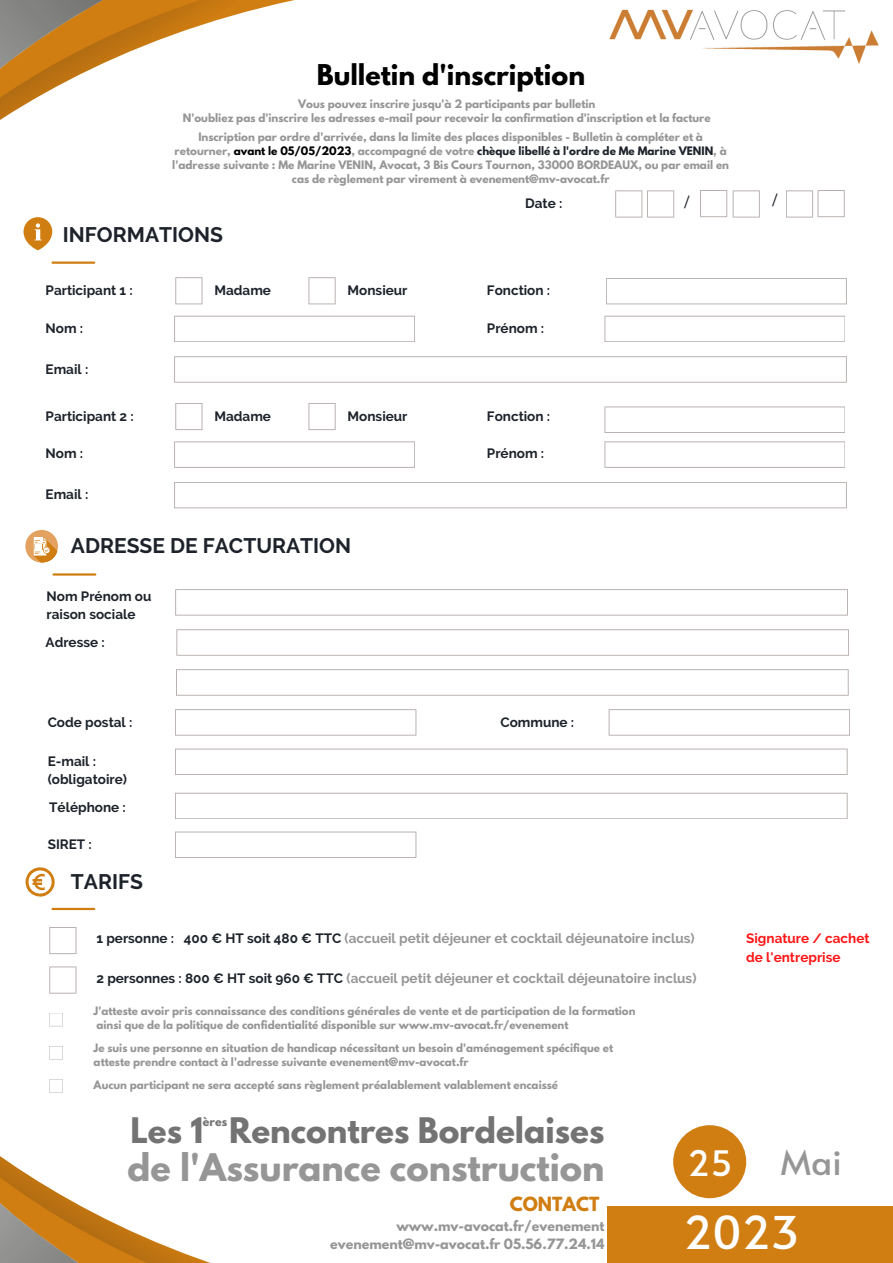
<style>
.page{position:relative;width:893px;height:1263px;background:#fff}
.page>*{position:absolute;margin:0;border:0;box-sizing:border-box;transform-origin:0 0}
.t1{font:45px "Alata";color:#fff}
.t2{font:34.95px "Alata";color:#fff}
.t3{font:34.5px "Alata";color:#969696}
.t4{font:700 33.67px "League Spartan";color:#969696}
.t5{font:700 31.2px "League Spartan";color:#737373}
.t6{font:700 25.35px "League Spartan";color:#000}
.t7{font:700 21px "Raleway";color:#1e232b}
.t8{font:700 17.33px "League Spartan";color:#d07d11}
.t9{font:700 13.5px/18px "Raleway";color:#1e232b}
.t10{font:700 13.5px "Raleway";color:#969696}
.t11{font:700 13.5px/18.6px "Raleway";color:#ff1616}
.t12{font:500 13.5px "Montserrat";color:#1e232b}
.t13{font:700 12.6px/17.5px "League Spartan";color:#969696;text-align:right}
.t14{font:700 11.02px "League Spartan";color:#737373}
.t15{font:700 10.35px/14.1px "League Spartan";color:#969696;text-align:center}
.t16{font:700 10.27px/14px "League Spartan";color:#969696}
.s1{color:#000}
.s2{color:#1e232b}
</style>
<div class="page">
<div style="left:607px;top:1206px;width:286px;height:57px;background:#d07d11"></div>
<svg style="left:0;top:0;width:295px;height:305px"></svg>
<svg style="left:0;top:982px;width:211px;height:281px"></svg>
<img style="left:609px;top:9px;width:270px;height:55px">
<div style="left:673px;top:1125px;width:73px;height:73px;background:#d07d11;border-radius:50%"></div>
<hr style="left:54px;top:573px;width:41px;height:3px;background:#d07d11">
<hr style="left:53px;top:261px;width:41px;height:3px;background:#d07d11">
<svg style="left:175px;top:709px;width:241px;height:27px"></svg>
<svg style="left:608px;top:709px;width:242px;height:27px"></svg>
<svg style="left:615px;top:190px;width:59px;height:28px"></svg>
<svg style="left:700px;top:190px;width:60px;height:28px"></svg>
<svg style="left:786px;top:190px;width:58px;height:28px"></svg>
<svg style="left:174px;top:316px;width:241px;height:26px"></svg>
<svg style="left:604px;top:316px;width:241px;height:26px"></svg>
<svg style="left:175px;top:589px;width:673px;height:27px"></svg>
<svg style="left:176px;top:629px;width:673px;height:27px"></svg>
<svg style="left:176px;top:669px;width:672px;height:27px"></svg>
<svg style="left:175px;top:748px;width:672px;height:27px"></svg>
<svg style="left:174px;top:356px;width:673px;height:27px"></svg>
<svg style="left:175px;top:793px;width:672px;height:26px"></svg>
<svg style="left:175px;top:277px;width:27px;height:27px"></svg>
<svg style="left:308px;top:277px;width:28px;height:27px"></svg>
<svg style="left:174px;top:441px;width:241px;height:27px"></svg>
<svg style="left:604px;top:441px;width:241px;height:27px"></svg>
<svg style="left:174px;top:482px;width:673px;height:26px"></svg>
<svg style="left:175px;top:403px;width:27px;height:27px"></svg>
<svg style="left:308px;top:403px;width:28px;height:27px"></svg>
<svg style="left:604px;top:406px;width:241px;height:27px"></svg>
<svg style="left:606px;top:278px;width:241px;height:26px"></svg>
<svg style="left:175px;top:831px;width:241px;height:27px"></svg>
<hr style="left:53px;top:908px;width:41px;height:2px;background:#d07d11">
<svg style="left:49px;top:927px;width:27px;height:27px"></svg>
<svg style="left:49px;top:966px;width:27px;height:28px"></svg>
<svg style="left:49px;top:1013px;width:14px;height:13px"></svg>
<svg style="left:49px;top:1046px;width:14px;height:13px"></svg>
<svg style="left:49px;top:1079px;width:14px;height:14px"></svg>
<svg style="left:24px;top:217px;width:28px;height:33px"></svg>
<div style="left:25px;top:530px;width:33px;height:33px;background:#e3a260;border-radius:50%"></div>
<svg style="left:34px;top:537px;width:24px;height:26px"></svg>
<svg style="left:25px;top:867px;width:30px;height:30px"></svg>
<h3 class="t6" style="left:317px;top:63px;width:270px">Bulletin d'inscription</h3>
<p class="t15" style="left:183px;top:99px;width:529px">Vous pouvez inscrire jusqu'à 2 participants par bulletin<br>N'oubliez pas d'inscrire les adresses e-mail pour recevoir la confirmation d'inscription et la facture</p>
<p class="t15" style="left:172px;top:131px;width:558px">Inscription par ordre d'arrivée, dans la limite des places disponibles - Bulletin à compléter et à retourner, <span class="s1">avant le 05/05/2023</span>, accompagné de votre <span class="s2">chèque libellé à l'ordre de Me Marine VENIN</span>, à l'adresse suivante : Me Marine VENIN, Avocat, 3 Bis Cours Tournon, 33000 BORDEAUX, ou par email en cas de règlement par virement à evenement@mv-avocat.fr</p>
<h3 class="t9" style="left:525px;top:195px;width:39px">Date :</h3>
<h3 class="t7" style="left:63px;top:222px;width:161px">INFORMATIONS</h3>
<h3 class="t9" style="left:46px;top:282px;width:89px">Participant 1 :</h3>
<h3 class="t9" style="left:46px;top:319px;width:39px">Nom :</h3>
<h3 class="t9" style="left:46px;top:360px;width:44px">Email :</h3>
<h3 class="t9" style="left:214px;top:282px;width:58px">Madame</h3>
<h3 class="t9" style="left:348px;top:282px;width:61px">Monsieur</h3>
<h3 class="t9" style="left:487px;top:282px;width:65px">Fonction :</h3>
<h3 class="t9" style="left:487px;top:319px;width:59px">Prénom :</h3>
<h3 class="t9" style="left:46px;top:407px;width:90px">Participant 2 :</h3>
<h3 class="t9" style="left:46px;top:445px;width:39px">Nom :</h3>
<h3 class="t9" style="left:46px;top:485px;width:44px">Email :</h3>
<h3 class="t9" style="left:214px;top:407px;width:58px">Madame</h3>
<h3 class="t9" style="left:348px;top:407px;width:61px">Monsieur</h3>
<h3 class="t9" style="left:487px;top:407px;width:65px">Fonction :</h3>
<h3 class="t9" style="left:487px;top:445px;width:59px">Prénom :</h3>
<h3 class="t7" style="left:71px;top:533px;width:282px">ADRESSE DE FACTURATION</h3>
<h3 class="t9" style="left:47px;top:587px;width:106px">Nom Prénom ou raison sociale</h3>
<h3 class="t9" style="left:46px;top:633px;width:61px">Adresse :</h3>
<h3 class="t9" style="left:48px;top:713px;width:86px">Code postal :</h3>
<h3 class="t9" style="left:500px;top:713px;width:75px">Commune :</h3>
<h3 class="t9" style="left:48px;top:752px;width:81px">E-mail : (obligatoire)</h3>
<h3 class="t9" style="left:49px;top:798px;width:78px">Téléphone :</h3>
<h3 class="t9" style="left:48px;top:835px;width:46px">SIRET :</h3>
<h3 class="t7" style="left:71px;top:869px;width:74px">TARIFS</h3>
<h3 class="t12" style="left:684px;top:194px;width:6px">/</h3>
<h3 class="t12" style="left:772px;top:192px;width:6px">/</h3>
<h3 class="t10" style="left:96px;top:931px;width:599px"><span class="s2">1 personne : 400 € HT soit 480 € TTC</span> (accueil petit déjeuner et cocktail déjeunatoire inclus)</h3>
<h3 class="t10" style="left:96px;top:970px;width:601px"><span class="s2">2 personnes : 800 € HT soit 960 € TTC</span> (accueil petit déjeuner et cocktail déjeunatoire inclus)</h3>
<p class="t16" style="left:94px;top:1005px;width:543px">J'atteste avoir pris connaissance des conditions générales de vente et de participation de la formation ainsi que de la politique de confidentialité disponible sur www.mv-avocat.fr/evenement</p>
<p class="t16" style="left:94px;top:1042px;width:521px">Je suis une personne en situation de handicap nécessitant un besoin d'aménagement spécifique et atteste prendre contact à l'adresse suivante evenement@mv-avocat.fr</p>
<p class="t16" style="left:94px;top:1079px;width:466px">Aucun participant ne sera accepté sans règlement préalablement valablement encaissé</p>
<h3 class="t11" style="left:746px;top:929px;width:125px">Signature / cachet de l'entreprise</h3>
<h3 class="t5" style="left:130px;top:1114px;width:475px">Les 1 Rencontres Bordelaises</h3>
<h3 class="t4" style="left:128px;top:1151px;width:478px">de l'Assurance construction</h3>
<p class="t14" style="left:203px;top:1116px;width:26px">ères</p>
<h3 class="t8" style="left:510px;top:1196px;width:91px">CONTACT</h3>
<p class="t13" style="left:330px;top:1219px;width:276px">www.mv-avocat.fr/evenement evenement@mv-avocat.fr 05.56.77.24.14</p>
<h3 class="t3" style="left:780px;top:1137px;width:63px">Mai</h3>
<h1 class="t1" style="left:683px;top:1199px;width:117px">2023</h1>
<h2 class="t2" style="left:687px;top:1137px;width:47px">25</h2>
</div>
